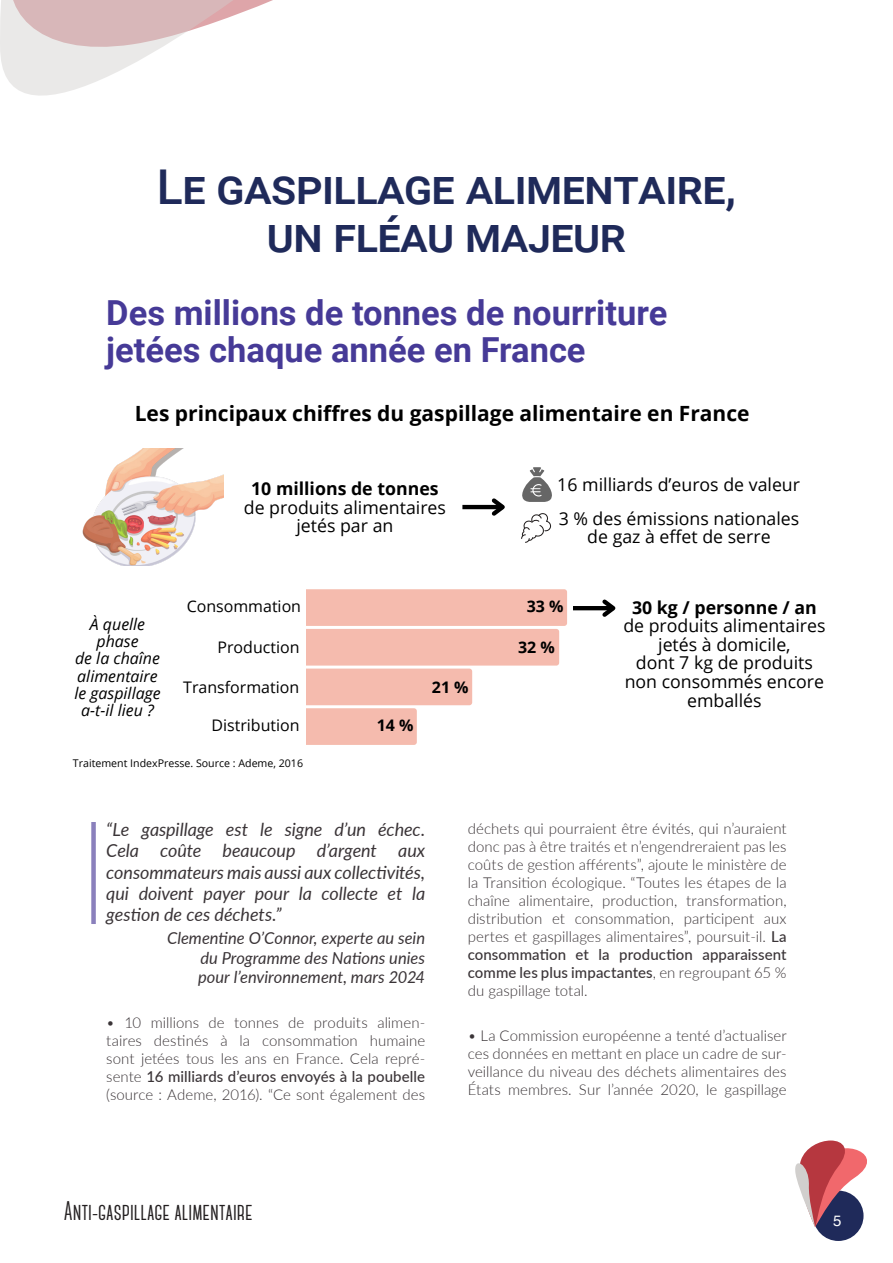
<style>
.page{position:relative;width:893px;height:1263px;background:#fff}
.page>*{position:absolute;margin:0;border:0;box-sizing:border-box;transform-origin:0 0}
.Titre_1{font:500 48px/48px "Roboto";letter-spacing:-.01em;color:#1f2a5a;text-align:center}
.Titre_2{font:700 34.5px/37.5px "Roboto";color:#463a97}
.Texte_bas_de_page{font:700 27px "Canter";color:#231f20}
.t1{font:700 21px "Open Sans";color:#000}
.Texte_courant{font:italic 18px/21px "Lato";letter-spacing:-.005em;color:#3a3437;text-align:justify}
.t2{font:17.7px/18.6px "Open Sans";color:#000;text-align:center}
.Texte_courant-2{font:italic 16.5px/19.5px "Lato";color:#3a3437;text-align:justify}
.t3{font:italic 15.9px/17.2px "Open Sans";color:#000;text-align:center}
.t4{font:15.9px "Open Sans";color:#000}
.t5{font:700 15.9px "Open Sans";color:#000}
.Texte_courant-3{font:300 15px/18px "Lato";color:#3a3437;text-align:justify}
.Folio{font:15px "Helvetica";color:#fff}
.t6{font:10.65px "Open Sans";color:#000}
.s1{font-weight:700}
.s2{font-weight:500}
</style>
<div class="page">
<svg style="left:0;top:0;width:273px;height:96px"></svg>
<div style="left:813px;top:1190px;width:50px;height:51px;background:#1f2a5a;border-radius:50%"></div>
<svg style="left:795px;top:1140px;width:72px;height:87px"></svg>
<div style="left:91px;top:822px;width:5px;height:102px;background:#8a80bc"></div>
<img style="left:82px;top:448px;width:141px;height:118px">
<hr style="left:462px;top:505px;width:41px;height:4px;background:#000">
<svg style="left:488px;top:498px;width:17px;height:18px"></svg>
<svg style="left:522px;top:467px;width:30px;height:35px"></svg>
<svg style="left:522px;top:513px;width:29px;height:30px"></svg>
<svg style="left:306px;top:589px;width:261px;height:156px"></svg>
<hr style="left:573px;top:606px;width:40px;height:4px;background:#000">
<svg style="left:598px;top:599px;width:18px;height:18px"></svg>
<p class="Titre_1" style="left:157px;top:161px;width:580px">Le gaspillage alimentaire, un fléau majeur</p>
<p class="Titre_2" style="left:106px;top:293px;width:562px">Des millions de tonnes de nourriture jetées chaque année en France</p>
<p class="t1" style="left:135px;top:399px;width:616px">Les principaux chiffres du gaspillage alimentaire en France</p>
<p class="t3" style="left:74px;top:615px;width:88px">À quelle phase<br>de la chaîne alimentaire le gaspillage a-t-il lieu ?</p>
<p class="t2" style="left:244px;top:479px;width:204px"><span class="s1">10 millions de tonnes </span>de produits alimentaires jetés par an</p>
<p class="t2" style="left:557px;top:468px;width:244px;line-height:33.5px;text-align:left">16 milliards d’euros de valeur<br>3 % des émissions nationales</p>
<p class="t2" style="left:587px;top:527px;width:185px">de gaz à effet de serre</p>
<p class="t4" style="left:187px;top:595px;width:116px">Consommation</p>
<p class="t4" style="left:217px;top:636px;width:84px">Production</p>
<p class="t4" style="left:183px;top:676px;width:118px">Transformation</p>
<p class="t5" style="left:432px;top:676px;width:38px">21 %</p>
<p class="t5" style="left:527px;top:595px;width:38px">33 %</p>
<p class="t5" style="left:518px;top:636px;width:38px">32 %</p>
<p class="t2" style="left:623px;top:597px;width:204px"><span class="s1">30 kg / personne / an </span>de produits alimentaires jetés à domicile,<br>dont 7 kg de produits non consommés encore emballés</p>
<p class="t4" style="left:211px;top:715px;width:90px">Distribution</p>
<p class="t5" style="left:377px;top:714px;width:38px">14 %</p>
<p class="t6" style="left:73px;top:756px;width:232px">Traitement IndexPresse. Source : Ademe, 2016</p>
<p class="Texte_courant" style="left:106px;top:819px;width:320px">“Le gaspillage est le signe d’un échec.<br>Cela coûte beaucoup d’argent aux consommateurs mais aussi aux collectivités, qui doivent payer pour la collecte et la gestion de ces déchets.”</p>
<p class="Texte_courant-2" style="left:198px;top:928px;width:229px;text-indent:-31px">Clementine O’Connor, experte au sein du Programme des Nations unies pour l’environnement, mars 2024</p>
<p class="Texte_courant-3" style="left:106px;top:1013px;width:320px">• 10 millions de tonnes de produits alimen&shy;taires destinés à la consommation humaine sont jetées tous les ans en France. Cela repré&shy;sente <span class="s2">16 milliards d’euros envoyés à la poubelle </span>(source : Ademe, 2016). “Ce sont également des</p>
<p class="Texte_courant-3" style="left:468px;top:819px;width:320px">déchets qui pourraient être évités, qui n’auraient donc pas à être traités et n’engendreraient pas les coûts de gestion afférents”, ajoute le ministère de la Transition écologique. “Toutes les étapes de la chaîne alimentaire, production, transformation, distribution et consommation, participent aux pertes et gaspillages alimentaires”, poursuit-il. <span class="s2">La consommation et la production apparaissent comme les plus impactantes</span>, en regroupant 65 % du gaspillage total.</p>
<p class="Texte_courant-3" style="left:468px;top:1026px;width:320px">• La Commission européenne a tenté d’actualiser ces données en mettant en place un cadre de sur&shy;veillance du niveau des déchets alimentaires des États membres. Sur l’année 2020, le gaspillage</p>
<p class="Texte_bas_de_page" style="left:64px;top:1198px;width:190px">Anti-gaspillage alimentaire</p>
<p class="Folio" style="left:833px;top:1209px;width:10px">5</p>
</div>
